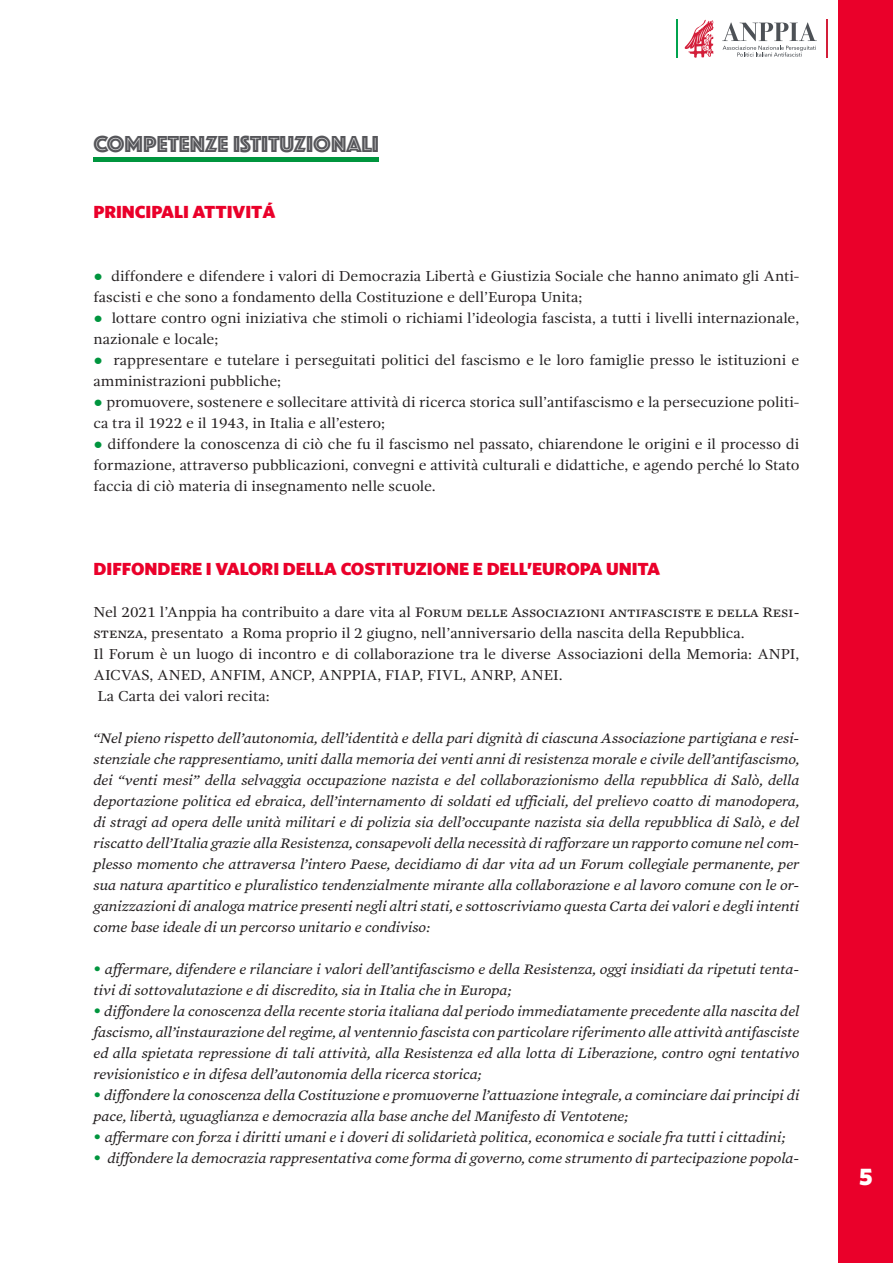
<style>
.page{position:relative;width:893px;height:1263px;background:#fff}
.page>*{position:absolute;margin:0;border:0;box-sizing:border-box;transform-origin:0 0}
.t1{font:24px "Phosphate Inline";color:#56565a}
.t2{font:900 24px "Whitney";color:#fff}
.t3{font:900 17.55px "Whitney";letter-spacing:-.005em;color:#ea002a;scale:1.06 1}
.t4{font:italic 14.85px/21px "Mercury Text G2";letter-spacing:-.005em;color:#231f20;text-align:justify;scale:1.06 1}
.t5{font:14.85px/21px "Gandhi Serif";letter-spacing:-.005em;color:#231f20;scale:1.06 1}
.s1{font-family:"Arial";font-weight:900;color:#00953e}
.s2{font-family:"Mercury Text G2 Roman SC"}
.s3{font-family:"Arial";font-weight:900;font-style:normal;color:#00953e}
</style>
<div class="page">
<div style="left:839px;top:0;width:54px;height:1263px;background:#ea002a"></div>
<hr style="left:676px;top:20px;width:2px;height:38px;background:#00a34e">
<hr style="left:826px;top:20px;width:2px;height:38px;background:#d31e39">
<svg style="left:722px;top:22px;width:95px;height:35px"></svg>
<svg style="left:684px;top:20px;width:30px;height:38px"></svg>
<div style="left:94px;top:157px;width:285px;height:5px;background:#00953e"></div>
<p class="t1" style="left:94px;top:127px;width:287px">COMPETENZE ISTITUZIONALI</p>
<p class="t3" style="left:94px;top:201px;width:173px">PRINCIPALI ATTIVITÁ</p>
<p class="t5" style="left:94px;top:266px;width:667px"><span class="s1">●</span> diffondere e difendere i valori di Democrazia Libertà e Giustizia Sociale che hanno animato gli Anti&shy;fascisti e che sono a fondamento della Costituzione e dell’Europa Unita;</p>
<p class="t5" style="left:94px;top:308px;width:667px"><span class="s1">●</span> lottare contro ogni iniziativa che stimoli o richiami l’ideologia fascista, a tutti i livelli internazionale, nazionale e locale;</p>
<p class="t5" style="left:94px;top:350px;width:667px"><span class="s1">●</span> rappresentare e tutelare i perseguitati politici del fascismo e le loro famiglie presso le istituzioni e amministrazioni pubbliche;</p>
<p class="t5" style="left:94px;top:392px;width:667px"><span class="s1">●</span> promuovere, sostenere e sollecitare attività di ricerca storica sull’antifascismo e la persecuzione politi&shy;ca tra il 1922 e il 1943, in Italia e all’estero;</p>
<p class="t5" style="left:94px;top:434px;width:667px;text-align:justify"><span class="s1">●</span> diffondere la conoscenza di ciò che fu il fascismo nel passato, chiarendone le origini e il processo di formazione, attraverso pubblicazioni, convegni e attività culturali e didattiche, e agendo perché lo Stato faccia di ciò materia di insegnamento nelle scuole.</p>
<p class="t3" style="left:94px;top:558px;width:536px">DIFFONDERE I VALORI DELLA COSTITUZIONE E DELL’EUROPA UNITA</p>
<p class="t5" style="left:94px;top:602px;width:667px">Nel 2021 l’Anppia ha contribuito a dare vita al <span class="s2">Forum delle Associazioni antifasciste e della Resi&shy;stenza</span>, presentato a Roma proprio il 2 giugno, nell’anniversario della nascita della Repubblica.</p>
<p class="t5" style="left:94px;top:644px;width:667px">Il Forum è un luogo di incontro e di collaborazione tra le diverse Associazioni della Memoria: ANPI,<br>AICVAS, ANED, ANFIM, ANCP, ANPPIA, FIAP, FIVL, ANRP, ANEI.</p>
<p class="t5" style="left:97px;top:686px;width:164px">La Carta dei valori recita:</p>
<p class="t4" style="left:94px;top:728px;width:667px">“Nel pieno rispetto dell’autonomia, dell’identità e della pari dignità di ciascuna Associazione partigiana e resi&shy;stenziale che rappresentiamo, uniti dalla memoria dei venti anni di resistenza morale e civile dell’antifascismo, dei “venti mesi” della selvaggia occupazione nazista e del collaborazionismo della repubblica di Salò, della deportazione politica ed ebraica, dell’internamento di soldati ed ufficiali, del prelievo coatto di manodopera, di stragi ad opera delle unità militari e di polizia sia dell’occupante nazista sia della repubblica di Salò, e del riscatto dell’Italia grazie alla Resistenza, consapevoli della necessità di rafforzare un rapporto comune nel com&shy;plesso momento che attraversa l’intero Paese, decidiamo di dar vita ad un Forum collegiale permanente, per sua natura apartitico e pluralistico tendenzialmente mirante alla collaborazione e al lavoro comune con le or&shy;ganizzazioni di analoga matrice presenti negli altri stati, e sottoscriviamo questa Carta dei valori e degli intenti come base ideale di un percorso unitario e condiviso:</p>
<p class="t4" style="left:94px;top:959px;width:667px"><span class="s3">•</span> affermare, difendere e rilanciare i valori dell’antifascismo e della Resistenza, oggi insidiati da ripetuti tenta&shy;tivi di sottovalutazione e di discredito, sia in Italia che in Europa;</p>
<p class="t4" style="left:94px;top:1001px;width:667px"><span class="s3">•</span> diffondere la conoscenza della recente storia italiana dal periodo immediatamente precedente alla nascita del fascismo, all’instaurazione del regime, al ventennio fascista con particolare riferimento alle attività antifasciste ed alla spietata repressione di tali attività, alla Resistenza ed alla lotta di Liberazione, contro ogni tentativo revisionistico e in difesa dell’autonomia della ricerca storica;</p>
<p class="t4" style="left:94px;top:1085px;width:667px"><span class="s3">•</span> diffondere la conoscenza della Costituzione e promuoverne l’attuazione integrale, a cominciare dai principi di pace, libertà, uguaglianza e democrazia alla base anche del Manifesto di Ventotene;</p>
<p class="t4" style="left:94px;top:1127px;width:654px"><span class="s3">•</span> affermare con forza i diritti umani e i doveri di solidarietà politica, economica e sociale fra tutti i cittadini;</p>
<p class="t4" style="left:94px;top:1148px;width:667px"><span class="s3">•</span> diffondere la democrazia rappresentativa come forma di governo, come strumento di partecipazione popola-</p>
<p class="t2" style="left:859px;top:1162px;width:15px">5</p>
</div>
